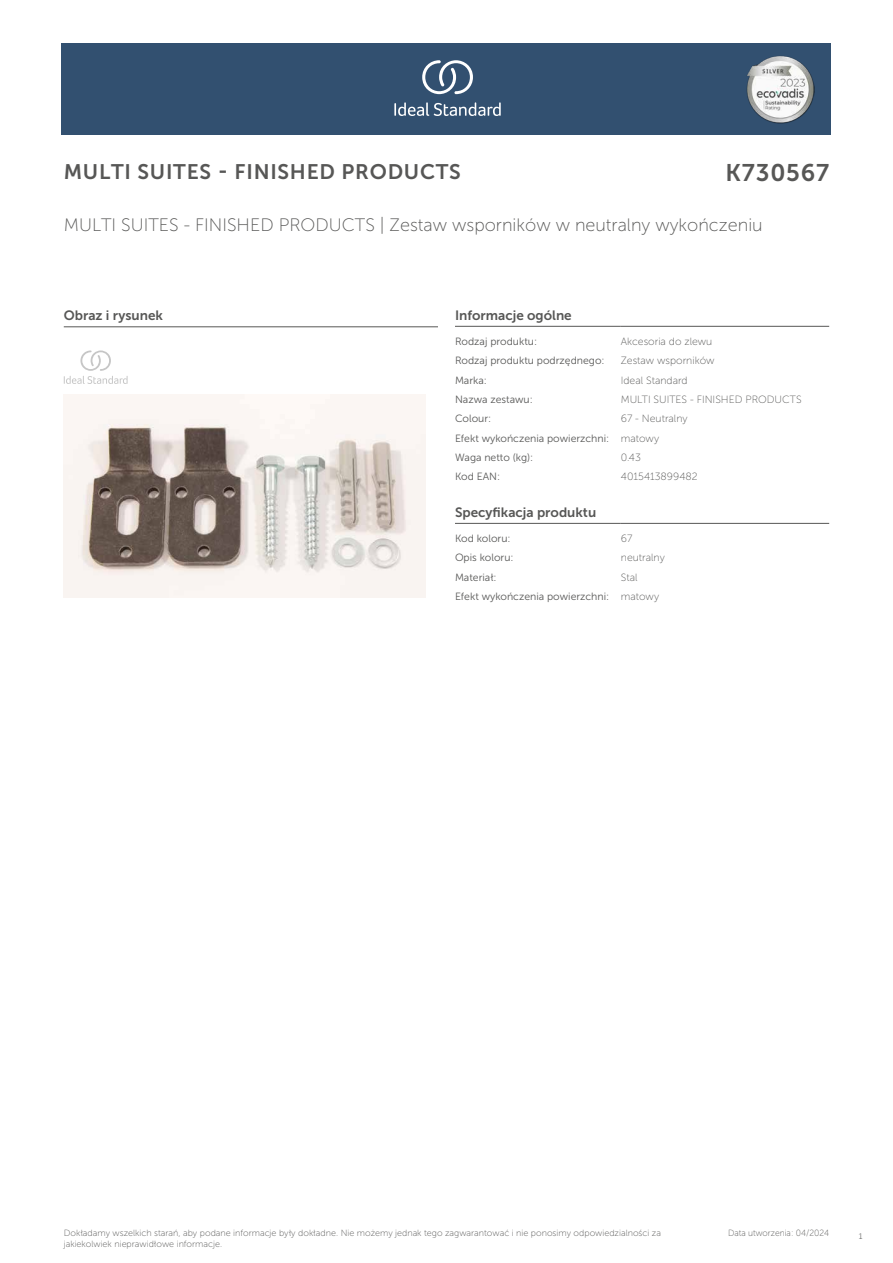
<style>
.page{position:relative;width:893px;height:1263px;background:#fff}
.page>*{position:absolute;margin:0;border:0;box-sizing:border-box;transform-origin:0 0}
.t1{font:24px "Museo Sans 700";letter-spacing:.035em;color:#575756}
.t2{font:21px "Museo Sans 700";letter-spacing:.035em;color:#575756}
.t3{font:18px "Museo Sans 100";color:#575756}
.t4{font:13.5px "Museo Sans 700";color:#575756}
.t5{font:10.5px/19.4px "Museo Sans 300";color:#575756}
.t6{font:10.5px "Museo Sans 100";color:#575756}
.t7{font:9px/10.8px "Museo Sans 100";color:#575756}
.t8{font:9px "Museo Sans 100";color:#575756;scale:.95 1}
.t9{font:300 9px "Calibri";color:#575756;scale:.95 1}
.s1{font-family:"Museo Sans 100"}
</style>
<div class="page">
<div style="left:62px;top:43px;width:769px;height:91px;background:#325070"></div>
<hr style="left:455px;top:326px;width:166px;height:1px;background:#575756">
<hr style="left:621px;top:326px;width:208px;height:1px;background:#575756">
<hr style="left:455px;top:523px;width:166px;height:1px;background:#575756">
<hr style="left:621px;top:523px;width:208px;height:1px;background:#575756">
<hr style="left:64px;top:327px;width:374px;height:1px;background:#575756">
<svg style="left:64px;top:350px;width:64px;height:34px"></svg>
<img style="left:64px;top:395px;width:361px;height:203px">
<svg style="left:394px;top:102px;width:107px;height:14px"></svg>
<svg style="left:422px;top:60px;width:51px;height:34px"></svg>
<img style="left:746px;top:56px;width:68px;height:67px">
<h2 class="t2" style="left:64px;top:160px;width:399px">MULTI SUITES - FINISHED PRODUCTS</h2>
<h1 class="t1" style="left:725px;top:160px;width:105px">K730567</h1>
<h3 class="t3" style="left:64px;top:215px;width:700px">MULTI SUITES - FINISHED PRODUCTS | Zestaw wsporników w neutralny wykończeniu</h3>
<p class="t4" style="left:64px;top:308px;width:101px">Obraz i rysunek</p>
<p class="t4" style="left:455px;top:308px;width:118px">Informacje ogólne</p>
<p class="t5" style="left:455px;top:332px;width:84px">Rodzaj produktu:</p>
<p class="t6" style="left:621px;top:336px;width:93px">Akcesoria do zlewu</p>
<p class="t5" style="left:455px;top:351px;width:151px">Rodzaj produktu podrzędnego:</p>
<p class="t6" style="left:621px;top:355px;width:95px">Zestaw wsporników</p>
<p class="t5" style="left:455px;top:370px;width:33px">Marka:</p>
<p class="t6" style="left:621px;top:374px;width:68px">Ideal Standard</p>
<p class="t5" style="left:455px;top:390px;width:79px">Nazwa zestawu:</p>
<p class="t6" style="left:621px;top:394px;width:182px">MULTI SUITES - FINISHED PRODUCTS</p>
<p class="t5" style="left:455px;top:409px;width:38px">Colour:</p>
<p class="t6" style="left:621px;top:413px;width:68px">67 - Neutralny</p>
<p class="t5" style="left:455px;top:429px;width:206px">Efekt wykończenia powierzchni: <span class="s1">matowy<br></span>Waga netto (kg):</p>
<p class="t6" style="left:621px;top:452px;width:22px">0.43</p>
<p class="t5" style="left:455px;top:467px;width:47px">Kod EAN:</p>
<p class="t6" style="left:621px;top:471px;width:78px">4015413899482</p>
<p class="t4" style="left:455px;top:505px;width:143px">Specyfikacja produktu</p>
<p class="t5" style="left:455px;top:529px;width:57px">Kod koloru:</p>
<p class="t6" style="left:621px;top:533px;width:13px">67</p>
<p class="t5" style="left:455px;top:548px;width:60px">Opis koloru:</p>
<p class="t6" style="left:621px;top:552px;width:45px">neutralny</p>
<p class="t5" style="left:455px;top:567px;width:43px">Materiał:</p>
<p class="t6" style="left:621px;top:572px;width:18px">Stal</p>
<p class="t5" style="left:455px;top:587px;width:206px">Efekt wykończenia powierzchni: <span class="s1">matowy</span></p>
<p class="t7" style="left:64px;top:1227px;width:599px">Dokładamy wszelkich starań, aby podane informacje były dokładne. Nie możemy jednak tego zagwarantować i nie ponosimy odpowiedzialności za jakiekolwiek nieprawidłowe informacje.</p>
<p class="t8" style="left:728px;top:1228px;width:108px">Data utworzenia: 04/2024</p>
<p class="t9" style="left:858px;top:1230px;width:6px">1</p>
</div>
